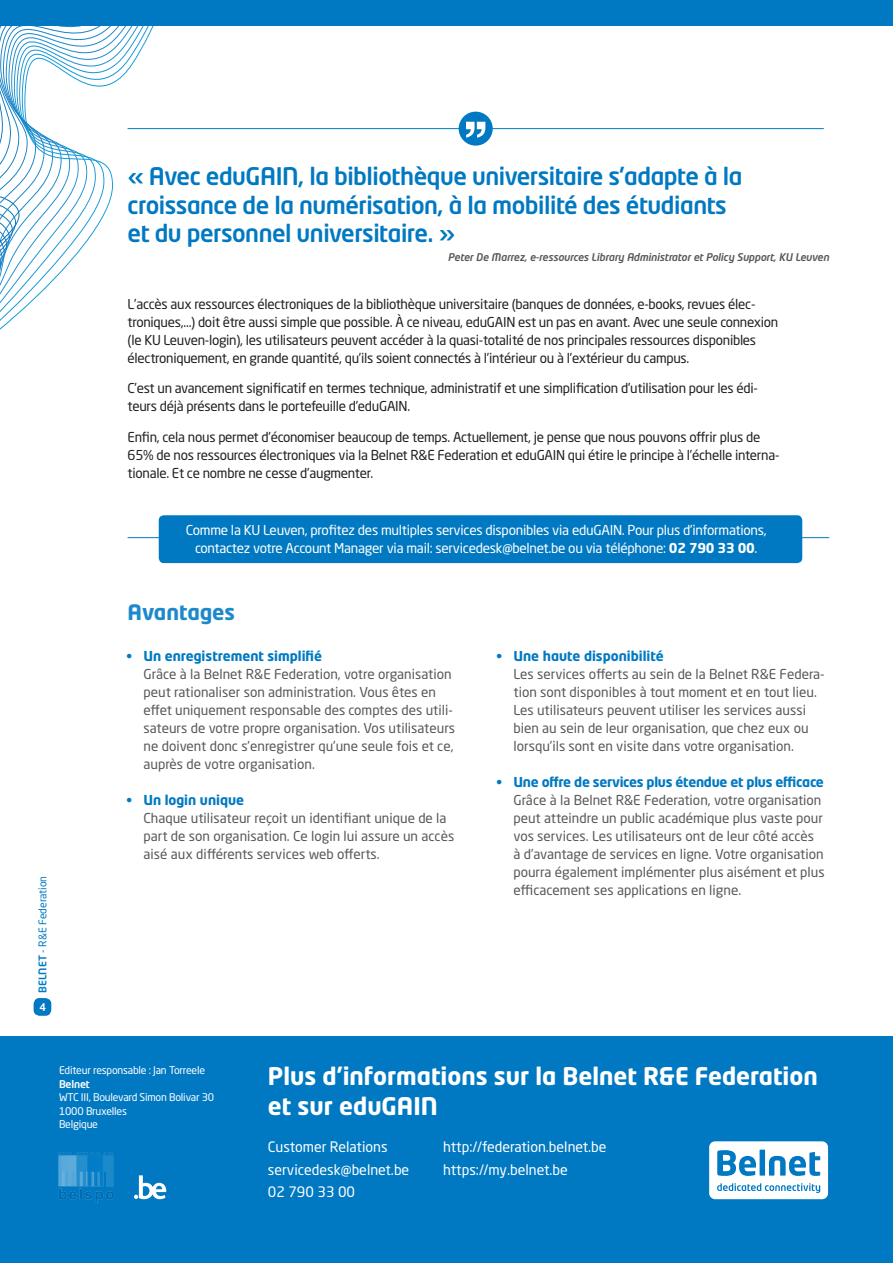
<style>
.page{position:relative;width:893px;height:1263px;background:#fff}
.page>*{position:absolute;margin:0;border:0;box-sizing:border-box;transform-origin:0 0}
.t1{font:500 24px/28.5px "Neo Tech Pro";letter-spacing:-.02em;color:#0079c2}
.t2{font:700 24px/30px "Neo Tech Pro";color:#fff}
.t3{font:700 21px "Neo Tech Pro";color:#1e89ca}
.t4{font:14.25px/22.5px "Neo Sans Pro";color:#fff}
.t5{font:13.5px/18px "Neo Sans Pro";color:#57585a}
.t6{font:13.5px/18px "Neo Sans Pro";letter-spacing:-.02em;color:#231f20}
.t7{font:13.5px/18px "Neo Sans Pro";letter-spacing:-.02em;color:#fff;text-align:center}
.t8{font:700 13.5px "Neo Tech Std";color:#0079c2}
.t9{font:700 13.5px "Neo Tech Std";letter-spacing:-.02em;color:#0079c2}
.t10{font:10.5px/13.5px "Neo Sans Pro";letter-spacing:-.02em;color:#fff}
.t11{font:italic 500 10.5px "Neo Tech Pro";letter-spacing:-.01em;color:#57585a}
.t12{font:10.5px "Neo Sans Pro";color:#0079c2}
.t13{font:500 10.5px "Neo Tech Pro";letter-spacing:-.02em;color:#fff}
.s1{font-family:"Neo Tech Pro";font-weight:500}
.s2{font-weight:700}
</style>
<div class="page">
<hr style="left:128px;top:128px;width:696px;height:1px;background:#0079c2">
<div style="left:459px;top:112px;width:34px;height:34px;background:#0079c2;border-radius:50%"></div>
<svg style="left:466px;top:122px;width:19px;height:16px"></svg>
<svg style="left:0;top:26px;width:186px;height:304px"></svg>
<div style="left:0;top:0;width:893px;height:26px;background:#0079c2"></div>
<hr style="left:128px;top:537px;width:701px;height:1px;background:#0079c2">
<div style="left:159px;top:515px;width:643px;height:48px;background:#0079c2;border-radius:5px"></div>
<div style="left:0;top:1036px;width:893px;height:227px;background:#0079c2"></div>
<svg style="left:709px;top:1141px;width:119px;height:58px"></svg>
<div style="left:34px;top:998px;width:17px;height:18px;background:#0079c2;border-radius:6px"></div>
<img style="left:58px;top:1152px;width:57px;height:51px">
<svg style="left:134px;top:1175px;width:32px;height:24px"></svg>
<p class="t12" style="left:36px;top:993px;width:118px;rotate:-90deg"><span class="s1">BELNET</span> - R&amp;E Federation</p>
<p class="t13" style="left:39px;top:1000px;width:8px">4</p>
<h1 class="t1" style="left:128px;top:162px;width:616px">« Avec eduGAIN, la bibliothèque universitaire s’adapte à la croissance de la numérisation, à la mobilité des étudiants et du personnel universitaire. »</h1>
<p class="t11" style="left:448px;top:251px;width:383px">Peter De Marrez, e-ressources Library Administrator et Policy Support, KU Leuven</p>
<p class="t6" style="left:128px;top:295px;width:652px">L’accès aux ressources électroniques de la bibliothèque universitaire (banques de données, e-books, revues élec&shy;troniques,…) doit être aussi simple que possible. À ce niveau, eduGAIN est un pas en avant. Avec une seule connexion (le KU Leuven-login), les utilisateurs peuvent accéder à la quasi-totalité de nos principales ressources disponibles électroniquement, en grande quantité, qu’ils soient connectés à l’intérieur ou à l’extérieur du campus.</p>
<p class="t6" style="left:128px;top:379px;width:632px">C’est un avancement significatif en termes tech nique, administratif et une simplification d’utilisation pour les édi&shy;teurs déjà présents dans le portefeuille d’eduGAIN.</p>
<p class="t6" style="left:128px;top:428px;width:653px">Enfin, cela nous permet d’économiser beaucoup de temps. Actuellement, je pense que nous pouvons offrir plus de<br>65% de nos ressources électroniques via la Belnet R&amp;E Federation et eduGAIN qui étire le principe à l’échelle interna&shy;tionale. Et ce nombre ne cesse d’augmenter.</p>
<p class="t7" style="left:186px;top:520px;width:582px">Comme la KU Leuven, profitez des multiples services disponibles via eduGAIN. Pour plus d’informations, contactez votre Account Manager via mail: servicedesk@belnet.be ou via téléphone: <span class="s2">02 790 33 00</span>.</p>
<h2 class="t3" style="left:128px;top:599px;width:109px">Avantages</h2>
<p class="t8" style="left:126px;top:647px;width:197px">• Un enregistrement simplifié</p>
<p class="t5" style="left:144px;top:665px;width:313px">Grâce à la Belnet R&amp;E Federation, votre organisation peut rationaliser son administration. Vous êtes en effet uniquement responsable des comptes des utili&shy;sateurs de votre propre organisation. Vos utilisateurs ne doivent donc s’enregistrer qu’une seule fois et ce, auprès de votre organisation.</p>
<p class="t8" style="left:126px;top:791px;width:119px">• Un login unique</p>
<p class="t5" style="left:144px;top:809px;width:312px">Chaque utilisateur reçoit un identifiant unique de la part de son organisation. Ce login lui assure un accès aisé aux différents services web offerts.</p>
<p class="t8" style="left:496px;top:647px;width:169px">• Une haute disponibilité</p>
<p class="t5" style="left:513px;top:665px;width:313px">Les services offerts au sein de la Belnet R&amp;E Federa&shy;tion sont disponibles à tout moment et en tout lieu.<br>Les utilisateurs peuvent utiliser les services aussi bien au sein de leur organisation, que chez eux ou lorsqu’ils sont en visite dans votre organisation.</p>
<p class="t9" style="left:496px;top:773px;width:329px">• Une offre de services plus étendue et plus efficace</p>
<p class="t5" style="left:513px;top:791px;width:313px">Grâce à la Belnet R&amp;E Federation, votre organisation peut atteindre un public académique plus vaste pour vos services. Les utilisateurs ont de leur côté accès<br>à d’avantage de services en ligne. Votre organisation pourra également implémenter plus aisément et plus efficacement ses applications en ligne.</p>
<p class="t10" style="left:59px;top:1063px;width:148px">Editeur responsable : Jan Torreele</p>
<p class="t13" style="left:59px;top:1077px;width:32px">Belnet</p>
<p class="t10" style="left:59px;top:1090px;width:157px">WTC III, Boulevard Simon Bolivar 30<br>1000 Bruxelles<br>Belgique</p>
<h1 class="t2" style="left:268px;top:1060px;width:551px">Plus d’informations sur la Belnet R&amp;E Federation et sur eduGAIN</h1>
<p class="t4" style="left:268px;top:1135px;width:143px">Customer Relations servicedesk@belnet.be<br>02 790 33 00</p>
<p class="t4" style="left:443px;top:1135px;width:165px">http://federation.belnet.be https://my.belnet.be</p>
</div>
